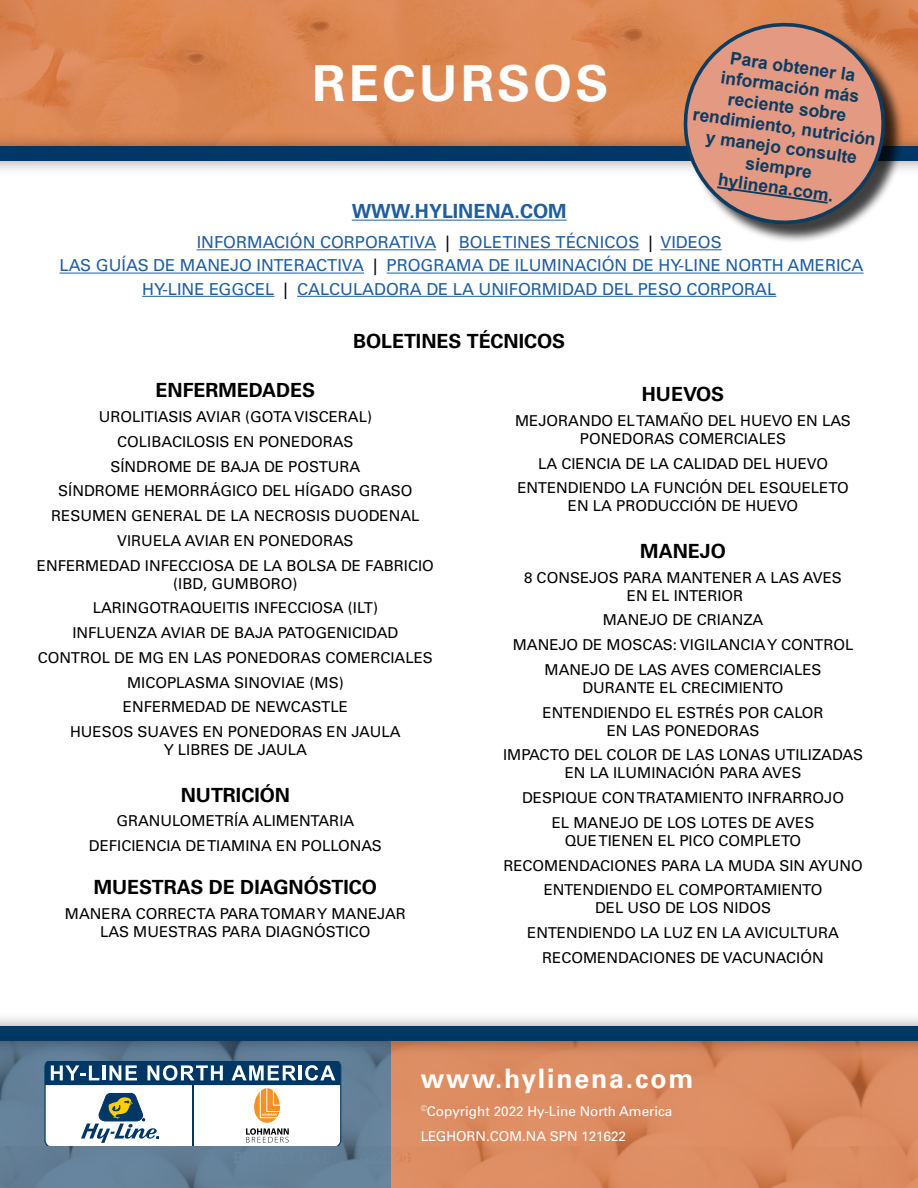
<style>
.page{position:relative;width:918px;height:1188px;background:#fff}
.page>*{position:absolute;margin:0;border:0;box-sizing:border-box;transform-origin:0 0}
.t1{font:700 49.5px "Univers LT Std";letter-spacing:.07em;color:#fff}
.t2{font:700 26.85px "Univers LT Std";letter-spacing:.07em;color:#fff}
.t3{font:700 19.5px "Univers LT Std";color:#000}
.t4{font:700 19.5px "Univers LT Std";color:#215e9e}
.t5{font:700 17.4px/20.4px "Arial";color:#0b3c61;text-align:center}
.t6{font:16.5px/23.2px "Univers LT Std";color:#215e9e;text-align:center}
.t7{font:15px/24.8px "Univers LT Std";color:#000;text-align:center}
.t8{font:13.5px/25.5px "Univers LT Std";color:#fff}
.s1{color:#000}
</style>
<div class="page">
<hr style="left:352px;top:220px;width:215px;height:1px;background:#215e9e">
<hr style="left:197px;top:249px;width:239px;height:1px;background:#215e9e">
<hr style="left:459px;top:249px;width:180px;height:1px;background:#215e9e">
<hr style="left:660px;top:249px;width:62px;height:1px;background:#215e9e">
<hr style="left:60px;top:273px;width:304px;height:1px;background:#215e9e">
<hr style="left:387px;top:273px;width:477px;height:1px;background:#215e9e">
<hr style="left:142px;top:296px;width:132px;height:1px;background:#215e9e">
<hr style="left:297px;top:296px;width:479px;height:1px;background:#215e9e">
<div style="left:391px;top:1033px;width:527px;height:155px;background:#dd8d63"></div>
<div style="left:0;top:1033px;width:391px;height:155px;background:#648199"></div>
<div style="left:0;top:1011px;width:918px;height:45px;background:#000;opacity:.4"></div>
<div style="left:0;top:1026px;width:918px;height:14px;background:#003764"></div>
<svg style="left:0;top:0;width:918px;height:132px;background:#dc8754"></svg>
<svg style="left:44px;top:1061px;width:297px;height:85px;background:#b7c3cb"></svg>
<hr style="left:192px;top:1085px;width:2px;height:61px;background:#003764">
<div style="left:0;top:132px;width:918px;height:44px;background:#000;opacity:.4"></div>
<div style="left:0;top:147px;width:918px;height:14px;background:#003764"></div>
<div style="left:686px;top:25px;width:219px;height:219px;background:#000;opacity:.75"></div>
<svg style="left:675px;top:14px;width:219px;height:215px;background:#cf947f"></svg>
<svg style="left:715px;top:185px;width:115px;height:20px;background:#ca8e80"></svg>
<h1 class="t1" style="left:312px;top:55px;width:298px">RECURSOS</h1>
<p class="t5" style="left:703px;top:44px;width:186px;rotate:8deg">Para obtener la información más reciente sobre rendimiento, nutrición y manejo consulte siempre hylinena.com.</p>
<h3 class="t4" style="left:352px;top:200px;width:216px">WWW.HYLINENA.COM</h3>
<p class="t6" style="left:60px;top:231px;width:806px">INFORMACIÓN CORPORATIVA <span class="s1">|</span> BOLETINES TÉCNICOS <span class="s1">|</span> VIDEOS<br>LAS GUÍAS DE MANEJO INTERACTIVA <span class="s1">|</span> PROGRAMA DE ILUMINACIÓN DE HY-LINE NORTH AMERICA<br>HY-LINE EGGCEL <span class="s1">|</span> CALCULADORA DE LA UNIFORMIDAD DEL PESO CORPORAL</p>
<h3 class="t3" style="left:353px;top:330px;width:214px">BOLETINES TÉCNICOS</h3>
<h3 class="t3" style="left:156px;top:379px;width:161px">ENFERMEDADES</h3>
<p class="t7" style="left:37px;top:405px;width:398px">UROLITIASIS AVIAR (GOTA VISCERAL)<br>COLIBACILOSIS EN PONEDORAS<br>SÍNDROME DE BAJA DE POSTURA<br>SÍNDROME HEMORRÁGICO DEL HÍGADO GRASO RESUMEN GENERAL DE LA NECROSIS DUODENAL VIRUELA AVIAR EN PONEDORAS<br>ENFERMEDAD INFECCIOSA DE LA BOLSA DE FABRICIO</p>
<p class="t7" style="left:38px;top:571px;width:396px">(IBD, GUMBORO)<br>LARINGOTRAQUEITIS INFECCIOSA (ILT)<br>INFLUENZA AVIAR DE BAJA PATOGENICIDAD<br>CONTROL DE MG EN LAS PONEDORAS COMERCIALES<br>MICOPLASMA SINOVIAE (MS)<br>ENFERMEDAD DE NEWCASTLE<br>HUESOS SUAVES EN PONEDORAS EN JAULA</p>
<p class="t7" style="left:164px;top:738px;width:145px">Y LIBRES DE JAULA</p>
<h3 class="t3" style="left:181px;top:783px;width:111px">NUTRICIÓN</h3>
<p class="t7" style="left:89px;top:809px;width:294px">GRANULOMETRÍA ALIMENTARIA<br>DEFICIENCIA DE TIAMINA EN POLLONAS</p>
<h3 class="t3" style="left:94px;top:876px;width:285px">MUESTRAS DE DIAGNÓSTICO</h3>
<p class="t7" style="left:65px;top:904px;width:342px;line-height:18px">MANERA CORRECTA PARA TOMAR Y MANEJAR<br>LAS MUESTRAS PARA DIAGNÓSTICO</p>
<h3 class="t3" style="left:642px;top:383px;width:84px">HUEVOS</h3>
<p class="t7" style="left:515px;top:412px;width:337px;line-height:18px">MEJORANDO EL TAMAÑO DEL HUEVO EN LAS<br>PONEDORAS COMERCIALES</p>
<p class="t7" style="left:517px;top:451px;width:333px">LA CIENCIA DE LA CALIDAD DEL HUEVO<br>ENTENDIENDO LA FUNCIÓN DEL ESQUELETO</p>
<p class="t7" style="left:568px;top:494px;width:232px">EN LA PRODUCCIÓN DE HUEVO</p>
<h3 class="t3" style="left:640px;top:540px;width:87px">MANEJO</h3>
<p class="t7" style="left:524px;top:568px;width:319px;line-height:18px">8 CONSEJOS PARA MANTENER A LAS AVES<br>EN EL INTERIOR</p>
<p class="t7" style="left:513px;top:608px;width:342px">MANEJO DE CRIANZA<br>MANEJO DE MOSCAS: VIGILANCIA Y CONTROL<br>MANEJO DE LAS AVES COMERCIALES</p>
<p class="t7" style="left:543px;top:675px;width:283px">DURANTE EL CRECIMIENTO<br>ENTENDIENDO EL ESTRÉS POR CALOR</p>
<p class="t7" style="left:503px;top:718px;width:362px">EN LAS PONEDORAS<br>IMPACTO DEL COLOR DE LAS LONAS UTILIZADAS</p>
<p class="t7" style="left:522px;top:761px;width:323px">EN LA ILUMINACIÓN PARA AVES<br>DESPIQUE CON TRATAMIENTO INFRARROJO<br>EL MANEJO DE LOS LOTES DE AVES</p>
<p class="t7" style="left:503px;top:828px;width:361px">QUE TIENEN EL PICO COMPLETO<br>RECOMENDACIONES PARA LA MUDA SIN AYUNO<br>ENTENDIENDO EL COMPORTAMIENTO</p>
<p class="t7" style="left:527px;top:896px;width:313px">DEL USO DE LOS NIDOS<br>ENTENDIENDO LA LUZ EN LA AVICULTURA<br>RECOMENDACIONES DE VACUNACIÓN</p>
<h2 class="t2" style="left:421px;top:1063px;width:274px">www.hylinena.com</h2>
<p class="t8" style="left:421px;top:1099px;width:253px"><sup>©</sup>Copyright 2022 Hy-Line North America<br>LEGHORN.COM.NA SPN 121622</p>
</div>
